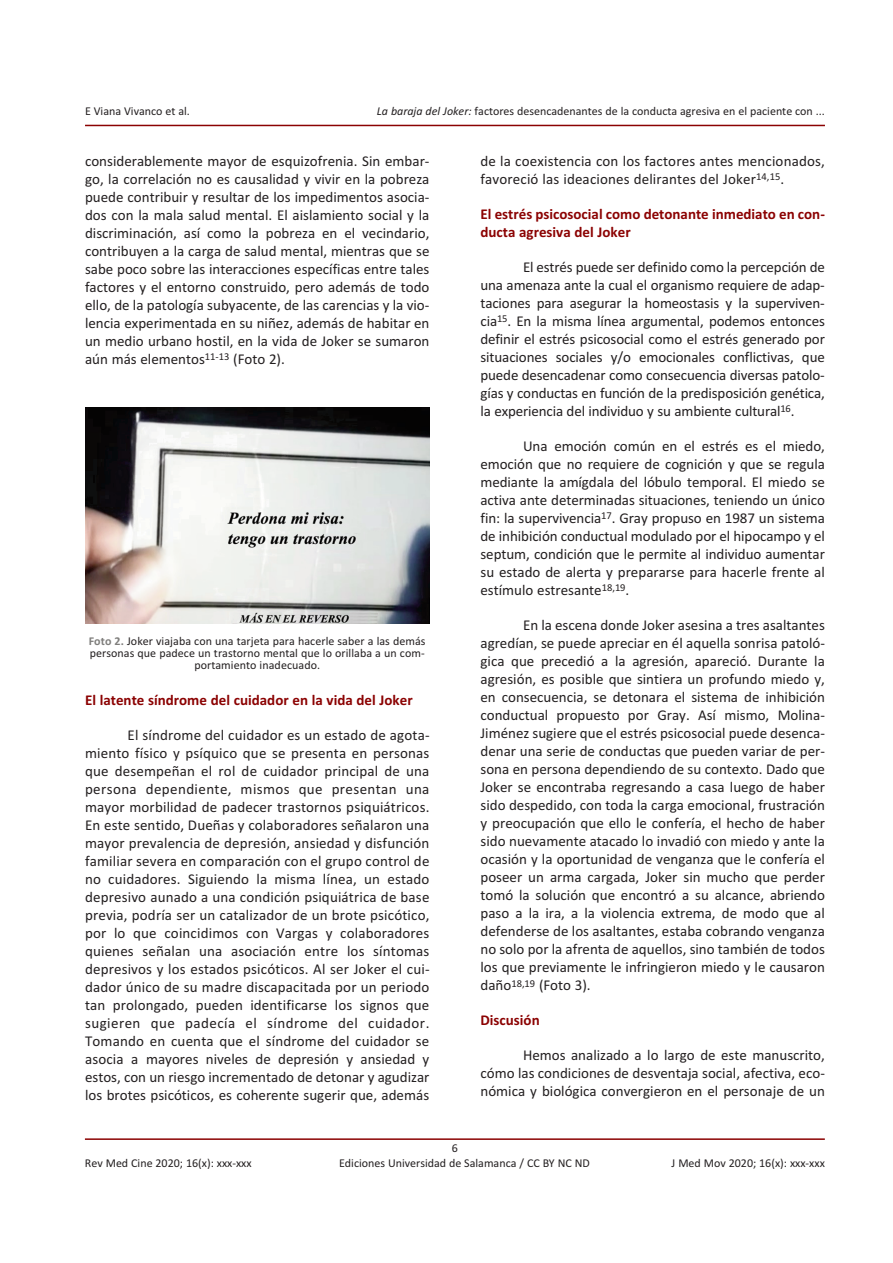
<style>
.page{position:relative;width:893px;height:1263px;background:#fff}
.page>*{position:absolute;margin:0;border:0;box-sizing:border-box;transform-origin:0 0}
.t1{font:15px/18px "Calibri";color:#231f20;text-align:justify}
.t2{font:700 15px/18px "Calibri";color:#8b0202}
.t3{font:12px/12px "Calibri";color:#231f20;text-align:center}
.s1{font-style:italic}
.s2{font-weight:700;color:#7f7e7c}
</style>
<div class="page">
<hr style="left:85px;top:125px;width:740px;height:1px;background:#8b0202">
<hr style="left:85px;top:1138px;width:740px;height:2px;background:#8b0202">
<img style="left:85px;top:407px;width:344px;height:217px">
<p class="t3" style="left:85px;top:105px;width:106px">E Viana Vivanco et al.</p>
<p class="t3" style="left:377px;top:105px;width:450px"><span class="s1">La baraja del Joker:</span> factores desencadenantes de la conducta agresiva en el paciente con ...</p>
<p class="t1" style="left:85px;top:152px;width:346px">considerablemente mayor de esquizofrenia. Sin embar&shy;go, la correlación no es causalidad y vivir en la pobreza puede contribuir y resultar de los impedimentos asocia&shy;dos con la mala salud mental. El aislamiento social y la discriminación, así como la pobreza en el vecindario, contribuyen a la carga de salud mental, mientras que se sabe poco sobre las interacciones específicas entre tales factores y el entorno construido, pero además de todo ello, de la patología subyacente, de las carencias y la vio&shy;lencia experimentada en su niñez, además de habitar en un medio urbano hostil, en la vida de Joker se sumaron aún más elementos<sup>11-13</sup> (Foto 2).</p>
<p class="t3" style="left:89px;top:635px;width:338px"><span class="s2">Foto 2.</span> Joker viajaba con una tarjeta para hacerle saber a las demás personas que padece un trastorno mental que lo orillaba a un com&shy;portamiento inadecuado.</p>
<p class="t2" style="left:85px;top:691px;width:329px">El latente síndrome del cuidador en la vida del Joker</p>
<p class="t1" style="left:85px;top:726px;width:346px;text-indent:43px">El síndrome del cuidador es un estado de agota&shy;miento físico y psíquico que se presenta en personas que desempeñan el rol de cuidador principal de una persona dependiente, mismos que presentan una mayor morbilidad de padecer trastornos psiquiátricos.<br>En este sentido, Dueñas y colaboradores señalaron una mayor prevalencia de depresión, ansiedad y disfunción familiar severa en comparación con el grupo control de no cuidadores. Siguiendo la misma línea, un estado depresivo aunado a una condición psiquiátrica de base previa, podría ser un catalizador de un brote psicótico, por lo que coincidimos con Vargas y colaboradores quienes señalan una asociación entre los síntomas depresivos y los estados psicóticos. Al ser Joker el cui&shy;dador único de su madre discapacitada por un periodo tan prolongado, pueden identificarse los signos que sugieren que padecía el síndrome del cuidador.<br>Tomando en cuenta que el síndrome del cuidador se asocia a mayores niveles de depresión y ansiedad y estos, con un riesgo incrementado de detonar y agudizar los brotes psicóticos, es coherente sugerir que, además</p>
<p class="t3" style="left:452px;top:1142px;width:8px">6</p>
<p class="t1" style="left:480px;top:152px;width:346px">de la coexistencia con los factores antes mencionados, favoreció las ideaciones delirantes del Joker<sup>14,15</sup>.</p>
<p class="t2" style="left:480px;top:205px;width:346px">El estrés psicosocial como detonante inmediato en con&shy;ducta agresiva del Joker</p>
<p class="t1" style="left:480px;top:258px;width:346px;text-indent:43px">El estrés puede ser definido como la percepción de una amenaza ante la cual el organismo requiere de adap&shy;taciones para asegurar la homeostasis y la superviven&shy;cia<sup>15</sup>. En la misma línea argumental, podemos entonces definir el estrés psicosocial como el estrés generado por situaciones sociales y/o emocionales conflictivas, que puede desencadenar como consecuencia diversas patolo&shy;gías y conductas en función de la predisposición genética, la experiencia del individuo y su ambiente cultural<sup>16</sup>.</p>
<p class="t1" style="left:480px;top:437px;width:346px;text-indent:43px">Una emoción común en el estrés es el miedo, emoción que no requiere de cognición y que se regula mediante la amígdala del lóbulo temporal. El miedo se activa ante determinadas situaciones, teniendo un único fin: la supervivencia<sup>17</sup>. Gray propuso en 1987 un sistema de inhibición conductual modulado por el hipocampo y el septum, condición que le permite al individuo aumentar su estado de alerta y prepararse para hacerle frente al estímulo estresante<sup>18,19</sup>.</p>
<p class="t1" style="left:480px;top:616px;width:346px;text-indent:43px">En la escena donde Joker asesina a tres asaltantes agredían, se puede apreciar en él aquella sonrisa patoló&shy;gica que precedió a la agresión, apareció. Durante la agresión, es posible que sintiera un profundo miedo y, en consecuencia, se detonara el sistema de inhibición conductual propuesto por Gray. Así mismo, Molina-Jiménez sugiere que el estrés psicosocial puede desenca&shy;denar una serie de conductas que pueden variar de per&shy;sona en persona dependiendo de su contexto. Dado que Joker se encontraba regresando a casa luego de haber sido despedido, con toda la carga emocional, frustración y preocupación que ello le confería, el hecho de haber sido nuevamente atacado lo invadió con miedo y ante la ocasión y la oportunidad de venganza que le confería el poseer un arma cargada, Joker sin mucho que perder tomó la solución que encontró a su alcance, abriendo paso a la ira, a la violencia extrema, de modo que al defenderse de los asaltantes, estaba cobrando venganza no solo por la afrenta de aquellos, sino también de todos los que previamente le infringieron miedo y le causaron daño<sup>18,19</sup> (Foto 3).</p>
<p class="t2" style="left:480px;top:1011px;width:61px">Discusión</p>
<p class="t1" style="left:480px;top:1046px;width:346px;text-indent:43px">Hemos analizado a lo largo de este manuscrito, cómo las condiciones de desventaja social, afectiva, eco&shy;nómica y biológica convergieron en el personaje de un</p>
<p class="t3" style="left:85px;top:1156px;width:168px">Rev Med Cine 2020; 16(x): xxx-xxx</p>
<p class="t3" style="left:339px;top:1156px;width:252px">Ediciones Universidad de Salamanca / CC BY NC ND</p>
<p class="t3" style="left:672px;top:1156px;width:155px">J Med Mov 2020; 16(x): xxx-xxx</p>
</div>
